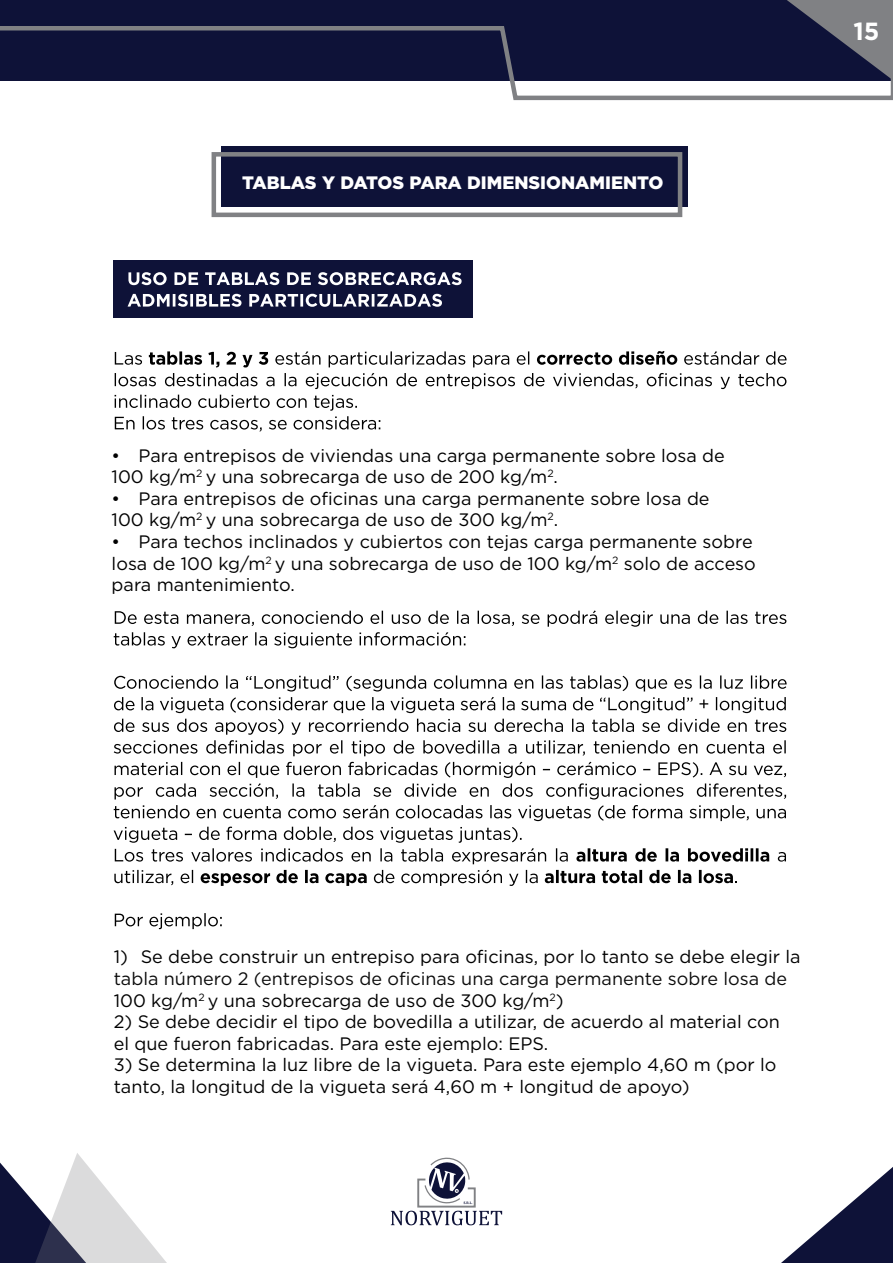
<style>
.page{position:relative;width:893px;height:1263px;background:#fff}
.page>*{position:absolute;margin:0;border:0;box-sizing:border-box;transform-origin:0 0}
.t1{font:700 24.75px "Gotham";color:#fff}
.t2{font:18px/21.6px "Gotham";color:#000}
.t3{font:18px/21.6px "Gotham";color:rgb(0 0 0/.96)}
.t4{font:900 18px "Gotham";color:#fff}
.s1{color:#000}
</style>
<div class="page">
<div style="left:222px;top:146px;width:466px;height:61px;background:#0e1238"></div>
<div style="left:212px;top:152px;width:470px;height:65px;border:5px solid #808184"></div>
<svg style="left:781px;top:1167px;width:112px;height:96px"></svg>
<svg style="left:0;top:1153px;width:167px;height:110px"></svg>
<svg style="left:391px;top:1157px;width:111px;height:68px"></svg>
<svg style="left:0;top:0;width:787px;height:101px"></svg>
<div style="left:113px;top:260px;width:359px;height:58px;background:#0e1238"></div>
<svg style="left:128px;top:272px;width:334px;height:13px"></svg>
<svg style="left:128px;top:294px;width:314px;height:13px"></svg>
<svg style="left:115px;top:352px;width:27px;height:13px"></svg>
<svg style="left:149px;top:351px;width:119px;height:16px"></svg>
<svg style="left:275px;top:351px;width:254px;height:16px"></svg>
<svg style="left:537px;top:351px;width:140px;height:14px"></svg>
<svg style="left:684px;top:351px;width:102px;height:14px"></svg>
<svg style="left:115px;top:373px;width:671px;height:16px"></svg>
<svg style="left:114px;top:395px;width:267px;height:37px"></svg>
<svg style="left:114px;top:610px;width:672px;height:38px"></svg>
<svg style="left:114px;top:675px;width:673px;height:16px"></svg>
<svg style="left:114px;top:697px;width:672px;height:16px"></svg>
<svg style="left:114px;top:719px;width:672px;height:37px"></svg>
<svg style="left:115px;top:762px;width:671px;height:37px"></svg>
<svg style="left:114px;top:805px;width:672px;height:16px"></svg>
<svg style="left:114px;top:827px;width:454px;height:37px"></svg>
<svg style="left:576px;top:848px;width:51px;height:14px"></svg>
<svg style="left:635px;top:848px;width:134px;height:14px"></svg>
<svg style="left:778px;top:852px;width:8px;height:10px"></svg>
<svg style="left:114px;top:870px;width:79px;height:15px"></svg>
<svg style="left:201px;top:873px;width:69px;height:13px"></svg>
<svg style="left:276px;top:870px;width:91px;height:16px"></svg>
<svg style="left:374px;top:870px;width:164px;height:16px"></svg>
<svg style="left:545px;top:870px;width:50px;height:13px"></svg>
<svg style="left:602px;top:870px;width:135px;height:13px"></svg>
<svg style="left:115px;top:913px;width:107px;height:16px"></svg>
<svg style="left:787px;top:0;width:106px;height:101px;background:#646677"></svg>
<p class="t4" style="left:242px;top:170px;width:423px">TABLAS Y DATOS PARA DIMENSIONAMIENTO</p>
<h1 class="t1" style="left:853px;top:15px;width:28px">15</h1>
<p class="t2" style="left:112px;top:444px;width:615px">• Para entrepisos de viviendas una carga permanente sobre losa de<br>100 kg/m<sup>2</sup> y una sobrecarga de uso de 200 kg/m<sup>2</sup>.</p>
<p class="t2" style="left:112px;top:487px;width:599px">• Para entrepisos de oficinas una carga permanente sobre losa de<br>100 kg/m<sup>2</sup> y una sobrecarga de uso de 300 kg/m<sup>2</sup>.</p>
<p class="t2" style="left:112px;top:530px;width:646px">• Para techos inclinados y cubiertos con tejas carga permanente sobre losa de 100 kg/m<sup>2</sup> y una sobrecarga de uso de 100 kg/m<sup>2</sup> solo de acceso para mantenimiento.</p>
<p class="t2" style="left:114px;top:946px;width:688px">1) Se debe construir un entrepiso para oficinas, por lo tanto se debe elegir la</p>
<p class="t3" style="left:114px;top:967px;width:675px">tabla número 2 (entrepisos de oficinas una carga permanente sobre losa de<br><span class="s1">100 kg/m</span><sup>2</sup> <span class="s1">y una sobrecarga de uso de 300 kg/m</span><sup>2</sup><span class="s1">)</span></p>
<p class="t2" style="left:114px;top:1011px;width:668px">2) Se debe decidir el tipo de bovedilla a utilizar, de acuerdo al material con el que fueron fabricadas. Para este ejemplo: EPS.</p>
<p class="t2" style="left:114px;top:1054px;width:664px">3) Se determina la luz libre de la vigueta. Para este ejemplo 4,60 m (por lo tanto, la longitud de la vigueta será 4,60 m + longitud de apoyo)</p>
</div>
